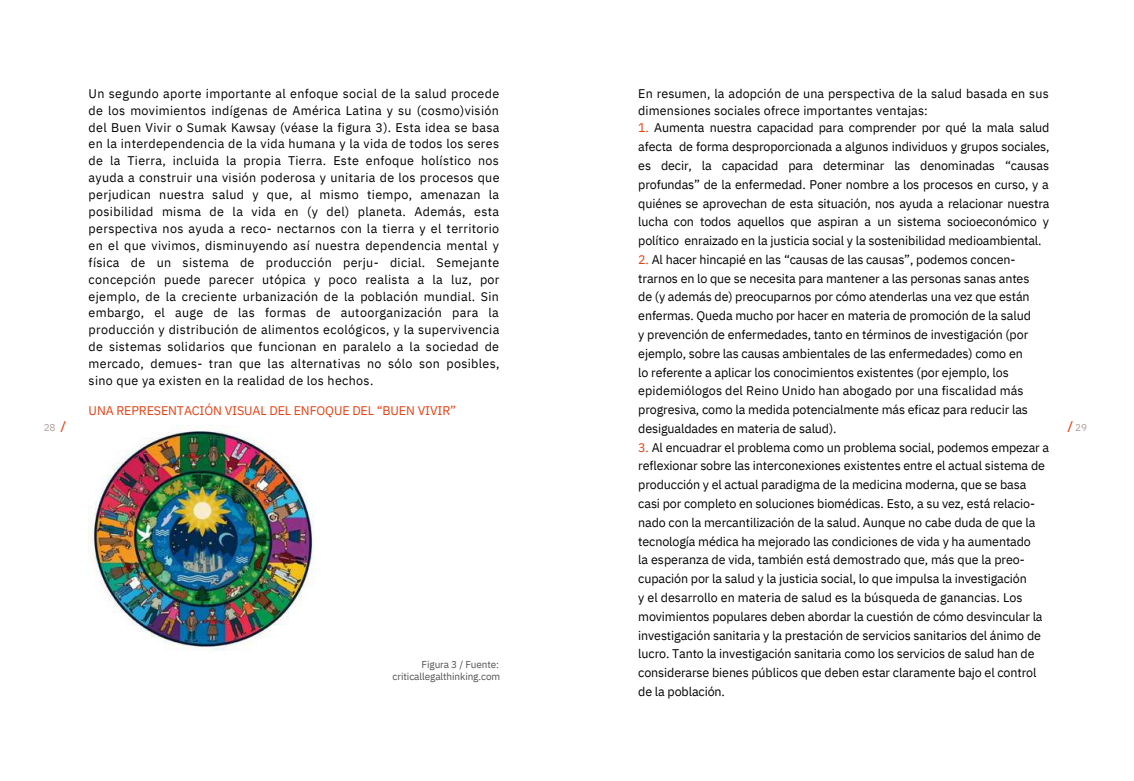
<style>
.page{position:relative;width:1134px;height:781px;background:#fff}
.page>*{position:absolute;margin:0;border:0;box-sizing:border-box;transform-origin:0 0}
.t1{font:15px "Open Sans";color:#e74011}
.t2{font:12.5px/18.8px "IBM Plex Sans";letter-spacing:-.01em;color:#000;text-align:justify}
.t3{font:12.5px/16.9px "IBM Plex Sans";letter-spacing:.01em;color:#000}
.t4{font:12.5px "IBM Plex Sans";letter-spacing:-.01em;color:#e74011}
.t5{font:10px/12.2px "IBM Plex Sans";letter-spacing:-.01em;color:#545352;text-align:right}
.t6{font:10px "IBM Plex Sans";color:#ad9f9a}
.s1{color:#e74011}
.s2{font-family:"Open Sans";font-size:15px;color:#e74011}
</style>
<div class="page">
<img style="left:89px;top:425px;width:225px;height:226px">
<p class="t3" style="left:638px;top:84px;width:412px">En resumen, la adopción de una perspectiva de la salud basada en sus dimensiones sociales ofrece importantes ventajas:</p>
<p class="t2" style="left:638px;top:118px;width:413px"><span class="s1">1.</span> Aumenta nuestra capacidad para comprender por qué la mala salud afecta de forma desproporcionada a algunos individuos y grupos sociales, es decir, la capacidad para determinar las denominadas “causas profundas” de la enfermedad. Poner nombre a los procesos en curso, y a quiénes se aprovechan de esta situación, nos ayuda a relacionar nuestra lucha con todos aquellos que aspiran a un sistema socioeconómico y político enraizado en la justicia social y la sostenibilidad medioambiental.</p>
<p class="t2" style="left:638px;top:250px;width:394px;text-align:left"><span class="s1">2.</span> Al hacer hincapié en las “causas de las causas”, podemos concen&shy;trarnos en lo que se necesita para mantener a las personas sanas antes de (y además de) preocuparnos por cómo atenderlas una vez que están enfermas. Queda mucho por hacer en materia de promoción de la salud y prevención de enfermedades, tanto en términos de investigación (por ejemplo, sobre las causas ambientales de las enfermedades) como en lo referente a aplicar los conocimientos existentes (por ejemplo, los epidemiólogos del Reino Unido han abogado por una fiscalidad más progresiva, como la medida potencialmente más eficaz para reducir las desigualdades en materia de salud).</p>
<p class="t2" style="left:638px;top:437px;width:412px;text-align:left"><span class="s1">3.</span> Al encuadrar el problema como un problema social, podemos empezar a reflexionar sobre las interconexiones existentes entre el actual sistema de producción y el actual paradigma de la medicina moderna, que se basa casi por completo en soluciones biomédicas. Esto, a su vez, está relacio&shy;nado con la mercantilización de la salud. Aunque no cabe duda de que la tecnología médica ha mejorado las condiciones de vida y ha aumentado<br>la esperanza de vida, también está demostrado que, más que la preo&shy;cupación por la salud y la justicia social, lo que impulsa la investigación<br>y el desarrollo en materia de salud es la búsqueda de ganancias. Los movimientos populares deben abordar la cuestión de cómo desvincular la investigación sanitaria y la prestación de servicios sanitarios del ánimo de lucro. Tanto la investigación sanitaria como los servicios de salud han de considerarse bienes públicos que deben estar claramente bajo el control de la población.</p>
<p class="t2" style="left:89px;top:84px;width:412px;line-height:16.9px">Un segundo aporte importante al enfoque social de la salud procede de los movimientos indígenas de América Latina y su (cosmo)visión del Buen Vivir o Sumak Kawsay (véase la figura 3). Esta idea se basa en la interdependencia de la vida humana y la vida de todos los seres de la Tierra, incluida la propia Tierra. Este enfoque holístico nos ayuda a construir una visión poderosa y unitaria de los procesos que perjudican nuestra salud y que, al mismo tiempo, amenazan la posibilidad misma de la vida en (y del) planeta. Además, esta perspectiva nos ayuda a reco- nectarnos con la tierra y el territorio en el que vivimos, disminuyendo así nuestra dependencia mental y física de un sistema de producción perju- dicial. Semejante concepción puede parecer utópica y poco realista a la luz, por ejemplo, de la creciente urbanización de la población mundial. Sin embargo, el auge de las formas de autoorganización para la producción y distribución de alimentos ecológicos, y la supervivencia de sistemas solidarios que funcionan en paralelo a la sociedad de mercado, demues- tran que las alternativas no sólo son posibles, sino que ya existen en la realidad de los hechos.</p>
<p class="t4" style="left:89px;top:402px;width:369px">UNA REPRESENTACIÓN VISUAL DEL ENFOQUE DEL “BUEN VIVIR”</p>
<p class="t1" style="left:60px;top:415px;width:7px">/</p>
<p class="t6" style="left:1067px;top:421px;width:21px"><span class="s2">/</span> 29</p>
<p class="t6" style="left:44px;top:420px;width:13px">28</p>
<p class="t5" style="left:392px;top:658px;width:109px">Figura 3 / Fuente: criticallegalthinking.com</p>
</div>
